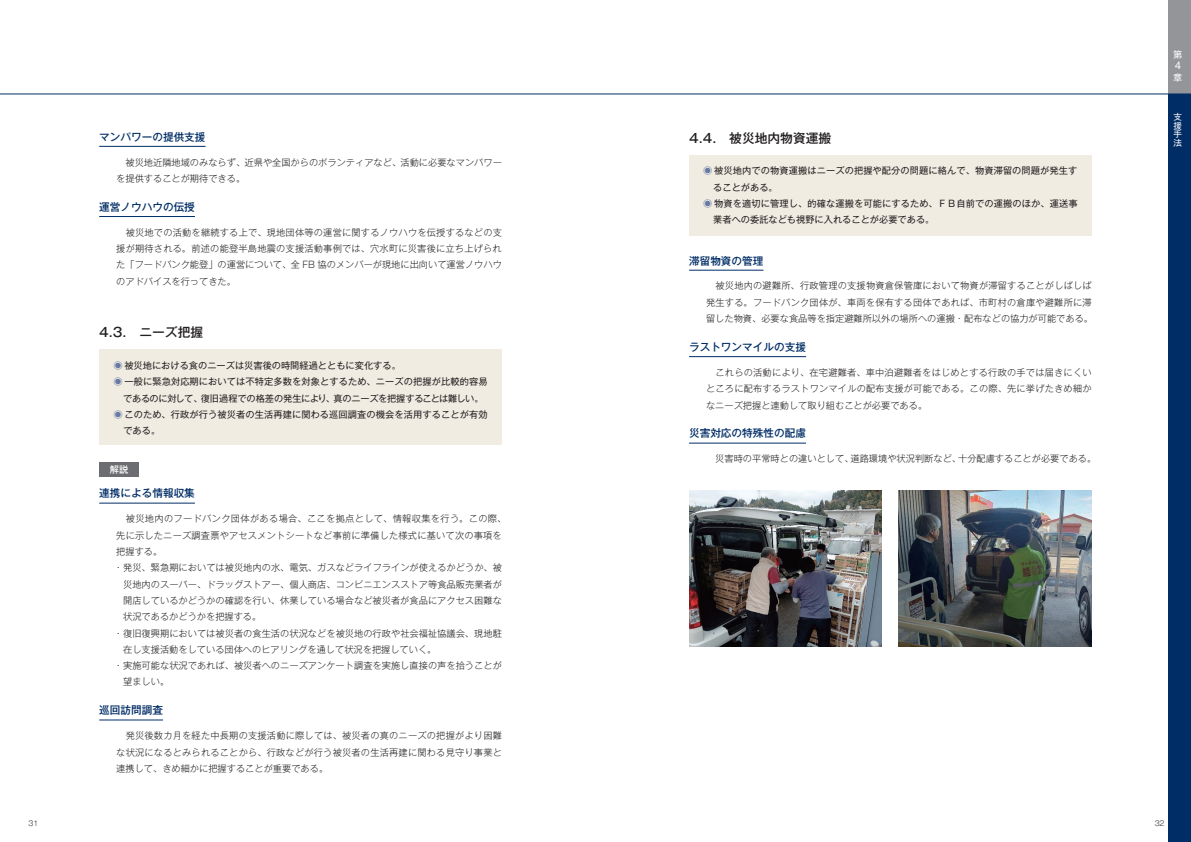
<style>
.page{position:relative;width:1191px;height:842px;background:#fff}
.page>*{position:absolute;margin:0;border:0;box-sizing:border-box;transform-origin:0 0}
.t1{font:500 12.8px "Gothic MB101 Pr 5";color:#231f20}
.t2{font:500 10.6px "Gothic MB101 Pr 5";color:#002d66}
.t3{font:300 9.2px/16.3px "Gothic MB101 Pr 5";color:#231f20;text-align:justify}
.t4{font:9.2px "Gothic MB101 Pr 5";letter-spacing:.01em;color:#231f20}
.t5{font:300 9.2px/16.3px "Gothic MB101 Pr 5";letter-spacing:.02em;color:#231f20}
.t6{font:300 9.2px "Gothic MB101 Pr 5";letter-spacing:.035em;color:#231f20}
.t7{font:9.2px "Gothic MB101 Pr 5";letter-spacing:-.025em;color:#231f20}
.t8{font:9.2px/11.5px "Gothic MB101 Pr 5";color:#fff;text-align:justify}
.t9{font:500 9.2px "Gothic MB101 Pr 5";color:#fff}
.t10{font:8.5px/8.5px "Gothic MB101 Pr 5";color:#fff;text-align:justify}
.t11{font:300 7.1px "Gothic MB101 Pr 5";color:#231f20}
.s1{color:#677aa4}
</style>
<div class="page">
<div style="left:1168px;top:0;width:23px;height:842px;background:#002d66"></div>
<div style="left:1168px;top:0;width:23px;height:94px;background:#939598"></div>
<hr style="left:0;top:94px;width:1191px;height:1px;background:#002d66">
<hr style="left:99px;top:146px;width:107px;height:1px;background:#002d66">
<hr style="left:99px;top:216px;width:96px;height:1px;background:#002d66">
<hr style="left:99px;top:503px;width:96px;height:1px;background:#002d66">
<hr style="left:99px;top:720px;width:64px;height:1px;background:#002d66">
<div style="left:99px;top:350px;width:403px;height:95px;background:#f1ece2"></div>
<div style="left:689px;top:155px;width:402px;height:80px;background:#f1ece2"></div>
<hr style="left:689px;top:270px;width:74px;height:1px;background:#002d66">
<hr style="left:689px;top:356px;width:117px;height:1px;background:#002d66">
<hr style="left:689px;top:443px;width:117px;height:1px;background:#002d66">
<img style="left:689px;top:490px;width:193px;height:156px">
<img style="left:899px;top:490px;width:192px;height:156px">
<div style="left:99px;top:462px;width:40px;height:15px;background:#6c6d70"></div>
<p class="t2" style="left:99px;top:128px;width:108px">マンパワーの提供支援</p>
<p class="t3" style="left:116px;top:153px;width:387px">　被災地近隣地域のみならず、近県や全国からのボランティアなど、活動に必要なマンパワーを提供することが期待できる。</p>
<p class="t2" style="left:99px;top:198px;width:97px">運営ノウハウの伝授</p>
<p class="t3" style="left:116px;top:223px;width:387px">　被災地での活動を継続する上で、現地団体等の運営に関するノウハウを伝授するなどの支援が期待される。前述の能登半島地震の支援活動事例では、穴水町に災害後に立ち上げられた「フードバンク能登」の運営について、全 FB 協のメンバーが現地に出向いて運営ノウハウのアドバイスを行ってきた。</p>
<h1 class="t1" style="left:99px;top:322px;width:105px">4.3.　ニーズ把握</h1>
<p class="t4" style="left:113px;top:358px;width:289px"><span class="s1">◉</span> 被災地における食のニーズは災害後の時間経過とともに変化する。</p>
<p class="t4" style="left:113px;top:374px;width:376px"><span class="s1">◉</span> 一般に緊急対応期においては不特定多数を対象とするため、ニーズの把握が比較的容易</p>
<p class="t7" style="left:123px;top:391px;width:362px">であるのに対して、復旧過程での格差の発生により、真のニーズを把握することは難しい。</p>
<p class="t4" style="left:113px;top:407px;width:376px"><span class="s1">◉</span> このため、行政が行う被災者の生活再建に関わる巡回調査の機会を活用することが有効</p>
<p class="t4" style="left:123px;top:423px;width:38px">である。</p>
<p class="t9" style="left:110px;top:462px;width:20px">解説</p>
<p class="t2" style="left:99px;top:485px;width:97px">連携による情報収集</p>
<p class="t6" style="left:116px;top:511px;width:391px">　被災地内のフードバンク団体がある場合、ここを拠点として、情報収集を行う。この際、</p>
<p class="t5" style="left:116px;top:526px;width:387px">先に示したニーズ調査票やアセスメントシートなど事前に準備した様式に基いて次の事項を</p>
<p class="t3" style="left:116px;top:543px;width:48px">把握する。</p>
<p class="t3" style="left:114px;top:559px;width:389px">・発災、緊急期においては被災地内の水、電気、ガスなどライフラインが使えるかどうか、被</p>
<p class="t3" style="left:123px;top:575px;width:380px">災地内のスーパー、ドラッグストアー、個人商店、コンビニエンスストア等食品販売業者が</p>
<p class="t3" style="left:123px;top:591px;width:380px">開店しているかどうかの確認を行い、休業している場合など被災者が食品にアクセス困難な</p>
<p class="t3" style="left:123px;top:608px;width:140px">状況であるかどうかを把握する。</p>
<p class="t3" style="left:114px;top:624px;width:389px">・復旧復興期においては被災者の食生活の状況などを被災地の行政や社会福祉協議会、現地駐</p>
<p class="t3" style="left:123px;top:640px;width:315px">在し支援活動をしている団体へのヒアリングを通して状況を把握していく。</p>
<p class="t3" style="left:114px;top:657px;width:389px">・実施可能な状況であれば、被災者へのニーズアンケート調査を実施し直接の声を拾うことが</p>
<p class="t3" style="left:123px;top:673px;width:48px">望ましい。</p>
<p class="t2" style="left:99px;top:701px;width:65px">巡回訪問調査</p>
<p class="t3" style="left:116px;top:727px;width:387px">　発災後数カ月を経た中長期の支援活動に際しては、被災者の真のニーズの把握がより困難な状況になるとみられることから、行政などが行う被災者の生活再建に関わる見守り事業と連携して、きめ細かに把握することが重要である。</p>
<h1 class="t1" style="left:689px;top:127px;width:144px">4.4.　被災地内物資運搬</h1>
<p class="t4" style="left:703px;top:163px;width:376px"><span class="s1">◉</span> 被災地内での物資運搬はニーズの把握や配分の問題に絡んで、物資滞留の問題が発生す</p>
<p class="t4" style="left:713px;top:180px;width:66px">ることがある。</p>
<p class="t4" style="left:703px;top:196px;width:376px"><span class="s1">◉</span> 物資を適切に管理し、的確な運搬を可能にするため、ＦＢ自前での運搬のほか、運送事</p>
<p class="t4" style="left:713px;top:212px;width:223px">業者への委託なども視野に入れることが必要である。</p>
<p class="t2" style="left:689px;top:252px;width:76px">滞留物資の管理</p>
<p class="t5" style="left:706px;top:277px;width:388px">　被災地内の避難所、行政管理の支援物資倉保管庫において物資が滞留することがしばしば発生する。フードバンク団体が、車両を保有する団体であれば、市町村の倉庫や避難所に滞留した物資、必要な食品等を指定避難所以外の場所への運搬・配布などの協力が可能である。</p>
<p class="t2" style="left:689px;top:338px;width:118px">ラストワンマイルの支援</p>
<p class="t3" style="left:706px;top:363px;width:387px;text-indent:9px">これらの活動により、在宅避難者、車中泊避難者をはじめとする行政の手では届きにくいところに配布するラストワンマイルの配布支援が可能である。この際、先に挙げたきめ細かなニーズ把握と連動して取り組むことが必要である。</p>
<p class="t2" style="left:689px;top:425px;width:118px">災害対応の特殊性の配慮</p>
<p class="t3" style="left:706px;top:450px;width:392px">　災害時の平常時との違いとして、道路環境や状況判断など、十分配慮することが必要である。</p>
<p class="t8" style="left:1173px;top:48px;width:10px">第4章</p>
<p class="t10" style="left:1173px;top:112px;width:10px">支援手法</p>
<p class="t11" style="left:29px;top:817px;width:11px">31</p>
<p class="t11" style="left:1154px;top:817px;width:11px">32</p>
</div>
